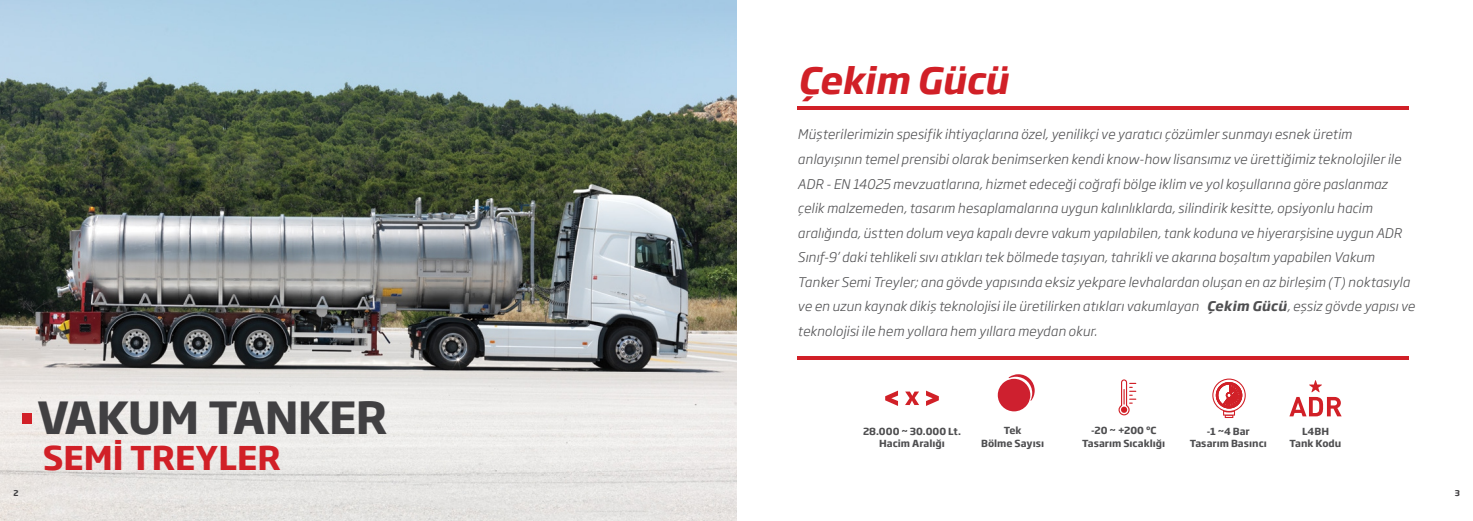
<style>
.page{position:relative;width:1473px;height:521px;background:#fff}
.page>*{position:absolute;margin:0;border:0;box-sizing:border-box;transform-origin:0 0}
.t1{font:700 43.75px "Soho Gothic Pro";letter-spacing:-.02em;color:#414042}
.t2{font:italic 700 35.88px "Soho Gothic Pro";letter-spacing:-.005em;color:#d12027}
.t3{font:700 32.38px "Soho Gothic Pro";color:#d12027}
.t4{font:italic 300 13.12px/24.5px "Soho Gothic Pro";letter-spacing:.01em;color:#4f4f51}
.t5{font:700 9.62px/12.2px "Soho Gothic Pro";color:#4f4f51;text-align:center}
.t6{font:700 7.88px "Soho Gothic Pro";color:#414042}
.s1{font-weight:700}
</style>
<div class="page">
<img style="left:0;top:0;width:737px;height:521px">
<div style="left:22px;top:413px;width:10px;height:10px;background:#d12027"></div>
<svg style="left:998px;top:374px;width:36px;height:37px"></svg>
<svg style="left:1118px;top:379px;width:18px;height:36px"></svg>
<svg style="left:1212px;top:378px;width:33px;height:40px"></svg>
<svg style="left:885px;top:390px;width:13px;height:16px"></svg>
<svg style="left:926px;top:390px;width:13px;height:16px"></svg>
<svg style="left:905px;top:391px;width:14px;height:14px"></svg>
<svg style="left:1289px;top:380px;width:52px;height:36px"></svg>
<hr style="left:797px;top:106px;width:612px;height:3px;background:#d12027">
<hr style="left:797px;top:356px;width:612px;height:3px;background:#d12027">
<p class="t6" style="left:14px;top:489px;width:7px">2</p>
<h1 class="t1" style="left:37px;top:400px;width:352px">VAKUM TANKER</h1>
<h3 class="t3" style="left:43px;top:444px;width:240px">SEMİ TREYLER</h3>
<h2 class="t2" style="left:797px;top:65px;width:212px">Çekim Gücü</h2>
<p class="t4" style="left:797px;top:123px;width:619px">Müşterilerimizin spesifik ihtiyaçlarına özel, yenilikçi ve yaratıcı çözümler sunmayı esnek üretim anlayışının temel prensibi olarak benimserken kendi know-how lisansımız ve ürettiğimiz teknolojiler ile ADR - EN 14025 mevzuatlarına, hizmet edeceği coğrafi bölge iklim ve yol koşullarına göre paslanmaz çelik malzemeden, tasarım hesaplamalarına uygun kalınlıklarda, silindirik kesitte, opsiyonlu hacim aralığında, üstten dolum veya kapalı devre vakum yapılabilen, tank koduna ve hiyerarşisine uygun ADR Sınıf-9’ daki tehlikeli sıvı atıkları tek bölmede taşıyan, tahrikli ve akarına boşaltım yapabilen Vakum Tanker Semi Treyler; ana gövde yapısında eksiz yekpare levhalardan oluşan en az birleşim (T) noktasıyla ve en uzun kaynak dikiş teknolojisi ile üretilirken atıkları vakumlayan <span class="s1">Çekim Gücü</span>, eşsiz gövde yapısı ve teknolojisi ile hem yollara hem yıllara meydan okur.</p>
<p class="t5" style="left:863px;top:426px;width:99px">28.000 ~ 30.000 Lt.<br>Hacim Aralığı</p>
<p class="t5" style="left:981px;top:425px;width:65px">Tek<br>Bölme Sayısı</p>
<p class="t5" style="left:1082px;top:425px;width:85px">-20 ~ +200 ºC<br>Tasarım Sıcaklığı</p>
<p class="t5" style="left:1190px;top:426px;width:79px">-1 ~4 Bar<br>Tasarım Basıncı</p>
<p class="t5" style="left:1289px;top:426px;width:53px">L4BH<br>Tank Kodu</p>
<p class="t6" style="left:1455px;top:490px;width:7px">3</p>
</div>
